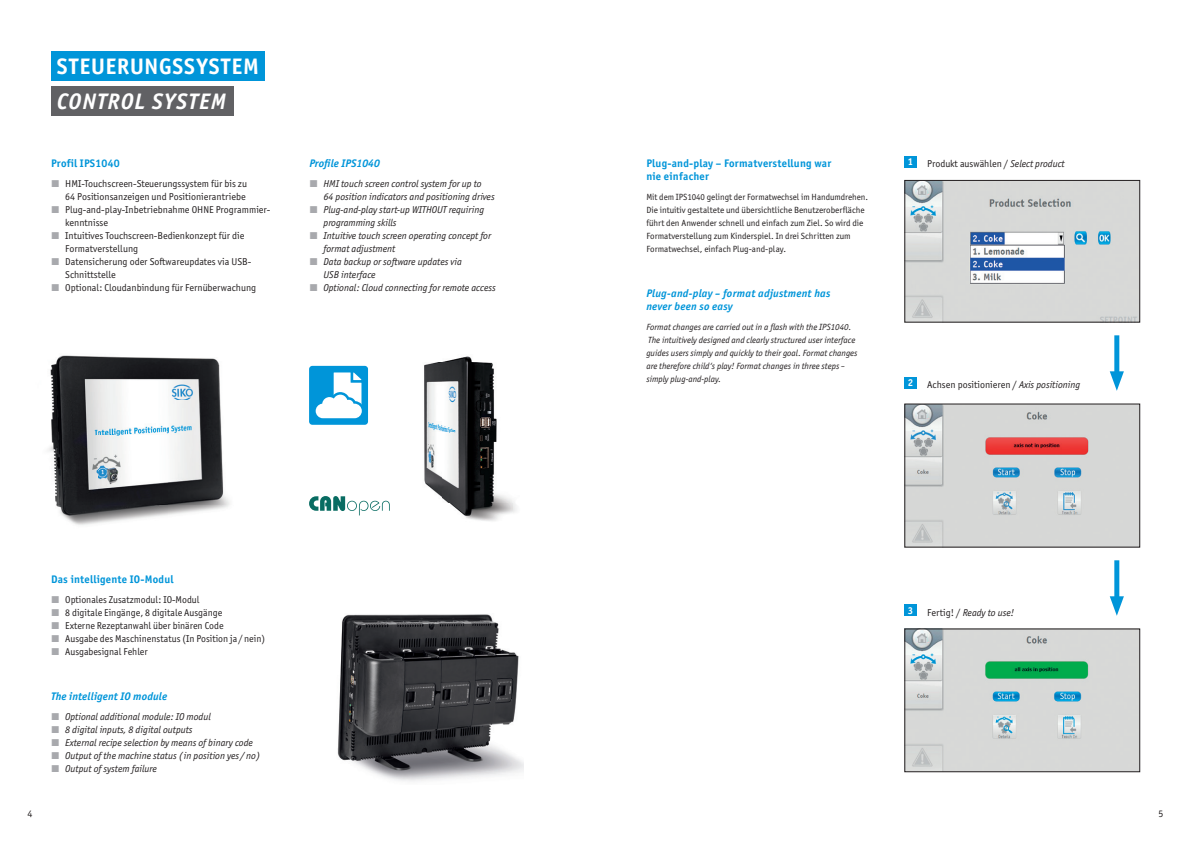
<style>
.page{position:relative;width:1191px;height:842px;background:#fff}
.page>*{position:absolute;margin:0;border:0;box-sizing:border-box;transform-origin:0 0}
.t1{font:700 22.5px "Officina Sans ITC Pro";letter-spacing:.04em;color:#fff}
.t2{font:italic 700 22.5px "Officina Sans ITC Pro";letter-spacing:.045em;color:#fff}
.t3{font:italic 700 11px/13px "Officina Sans ITC Pro";letter-spacing:.015em;color:#0095d9}
.t4{font:700 11px/13px "Officina Sans ITC Pro";letter-spacing:.02em;color:#0095d9}
.t5{font:10px/13px "Officina Sans ITC Pro";color:#231f20}
.t6{font:italic 10px/13px "Officina Sans ITC Pro";color:#231f20}
.t7{font:700 10px "Officina Sans ITC Pro";color:#fff}
.t8{font:9px/13px "Officina Sans ITC Pro";color:#231f20}
.t9{font:italic 9px/13px "Officina Sans ITC Pro";color:#231f20}
.s1{font-style:italic}
.s2{font-style:normal}
</style>
<div class="page">
<div style="left:51px;top:86px;width:183px;height:29px;background:#616164"></div>
<div style="left:51px;top:51px;width:214px;height:30px;background:#0095d9"></div>
<img style="left:337px;top:614px;width:186px;height:168px">
<img style="left:906px;top:406px;width:232px;height:139px">
<div style="left:904px;top:404px;width:236px;height:143px;border:1px solid #231f20"></div>
<img style="left:906px;top:631px;width:232px;height:139px">
<div style="left:904px;top:629px;width:236px;height:143px;border:1px solid #231f20"></div>
<img style="left:906px;top:182px;width:232px;height:138px">
<div style="left:904px;top:180px;width:236px;height:142px;border:1px solid #231f20"></div>
<div style="left:904px;top:156px;width:12px;height:11px;background:#0095d9"></div>
<div style="left:904px;top:377px;width:12px;height:11px;background:#0095d9"></div>
<div style="left:904px;top:604px;width:12px;height:12px;background:#0095d9"></div>
<div style="left:1114px;top:335px;width:5px;height:44px;background:#0095d9"></div>
<svg style="left:1109px;top:371px;width:15px;height:20px"></svg>
<div style="left:1114px;top:560px;width:5px;height:44px;background:#0095d9"></div>
<svg style="left:1109px;top:596px;width:15px;height:20px"></svg>
<img style="left:48px;top:355px;width:182px;height:170px">
<img style="left:424px;top:356px;width:93px;height:165px">
<div style="left:309px;top:366px;width:59px;height:59px;background:#0095d9;border-radius:3px"></div>
<svg style="left:315px;top:372px;width:47px;height:47px"></svg>
<svg style="left:309px;top:496px;width:81px;height:19px"></svg>
<h1 class="t1" style="left:57px;top:52px;width:204px">STEUERUNGSSYSTEM</h1>
<h1 class="t2" style="left:57px;top:87px;width:171px">CONTROL SYSTEM</h1>
<p class="t4" style="left:51px;top:157px;width:70px">Profil IPS1040</p>
<p class="t5" style="left:65px;top:177px;width:206px">HMI-Touchscreen-Steuerungssystem für bis zu<br>64 Positionsanzeigen und Positionierantriebe Plug-and-play-Inbetriebnahme OHNE Programmier&shy;kenntnisse<br>Intuitives Touchscreen-Bedienkonzept für die Formatverstellung<br>Datensicherung oder Softwareupdates via USB-Schnittstelle<br>Optional: Cloudanbindung für Fernüberwachung</p>
<p class="t3" style="left:309px;top:157px;width:72px">Profile IPS1040</p>
<p class="t6" style="left:323px;top:177px;width:174px">HMI touch screen control system for up to<br>64 position indicators and positioning drives Plug-and-play start-up WITHOUT requiring programming skills<br>Intuitive touch screen operating concept for format adjustment<br>Data backup or software updates via<br>USB interface<br>Optional: Cloud connecting for remote access</p>
<p class="t4" style="left:51px;top:573px;width:124px">Das intelligente IO-Modul</p>
<p class="t5" style="left:65px;top:593px;width:201px">Optionales Zusatzmodul: IO-Modul<br>8 digitale Eingänge, 8 digitale Ausgänge<br>Externe Rezeptanwahl über binären Code<br>Ausgabe des Maschinenstatus (In Position ja / nein)<br>Ausgabesignal Fehler</p>
<p class="t3" style="left:51px;top:690px;width:118px">The intelligent IO module</p>
<p class="t6" style="left:65px;top:710px;width:196px">Optional additional module: IO modul<br>8 digital inputs, 8 digital outputs<br>External recipe selection by means of binary code Output of the machine status (in position yes / no)<br>Output of system failure</p>
<p class="t4" style="left:646px;top:157px;width:186px">Plug-and-play – Formatverstellung war nie einfacher</p>
<p class="t8" style="left:646px;top:190px;width:223px">Mit dem IPS1040 gelingt der Formatwechsel im Handumdrehen.<br>Die intuitiv gestaltete und übersichtliche Benutzeroberfläche führt den Anwender schnell und einfach zum Ziel. So wird die Formatverstellung zum Kinderspiel. In drei Schritten zum Formatwechsel, einfach Plug-and-play.</p>
<p class="t3" style="left:646px;top:287px;width:186px">Plug-and-play – format adjustment has never been so easy</p>
<p class="t9" style="left:646px;top:320px;width:213px">Format changes are carried out in a flash with the IPS1040.<br>The intuitively designed and clearly structured user interface guides users simply and quickly to their goal. Format changes are therefore child‘s play! Format changes in three steps – simply plug-and-play.</p>
<p class="t7" style="left:908px;top:156px;width:7px">1</p>
<p class="t5" style="left:927px;top:157px;width:139px">Produkt auswählen / <span class="s1">Select product</span></p>
<p class="t7" style="left:908px;top:377px;width:7px">2</p>
<p class="t5" style="left:927px;top:378px;width:154px">Achsen positionieren / <span class="s1">Axis positioning</span></p>
<p class="t7" style="left:908px;top:604px;width:7px">3</p>
<p class="t6" style="left:927px;top:606px;width:88px"><span class="s2">Fertig! /</span> Ready to use!</p>
<p class="t5" style="left:27px;top:807px;width:7px">4</p>
<p class="t5" style="left:1158px;top:807px;width:6px">5</p>
</div>
